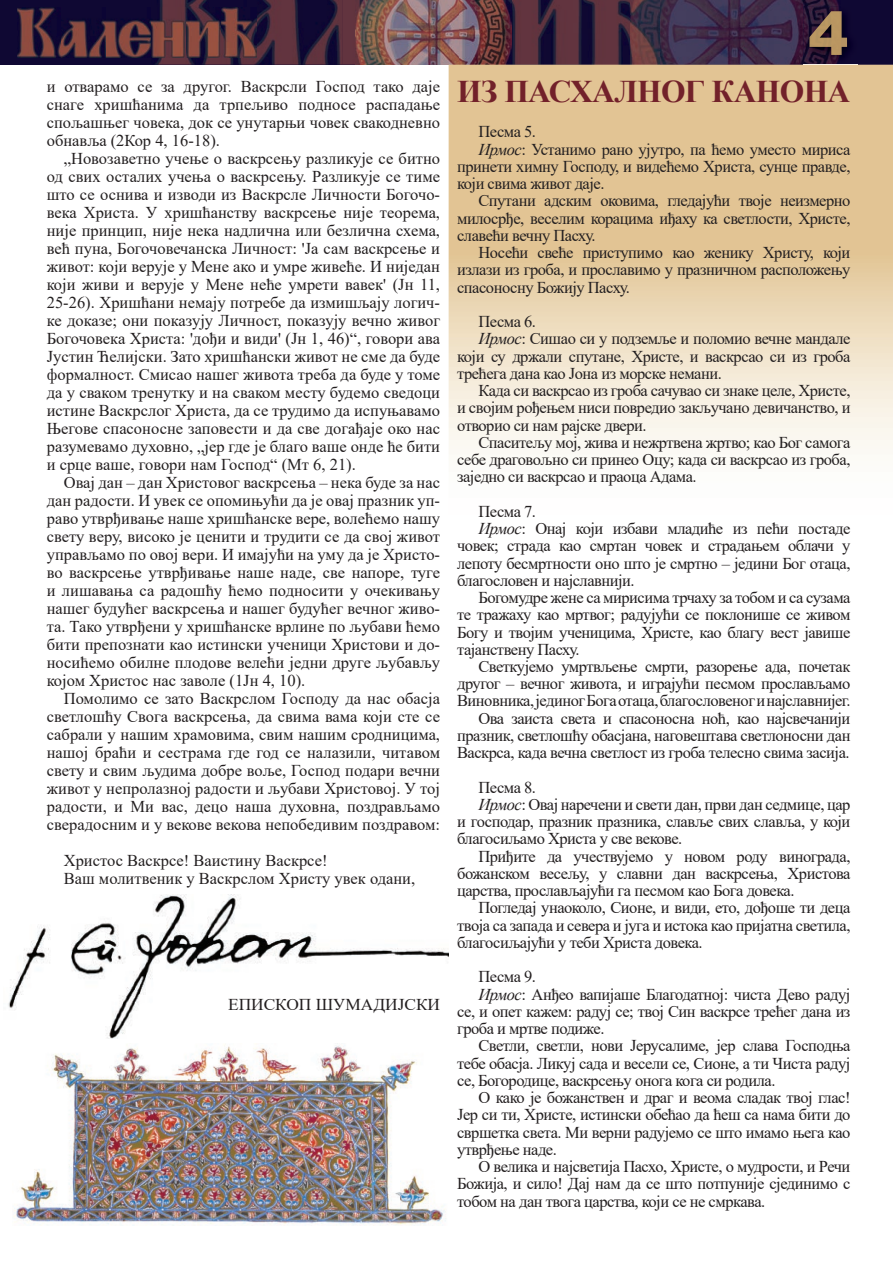
<style>
.page{position:relative;width:893px;height:1263px;background:#fff}
.page>*{position:absolute;margin:0;border:0;box-sizing:border-box;transform-origin:0 0}
.t1{font:700 31.5px "Times New Roman";letter-spacing:-.02em;color:#72212a}
.t2{font:16.5px/18px "Times New Roman";letter-spacing:-.03em;color:#231f20;text-align:justify}
.t3{font:16.5px/18px "Times New Roman";color:#231f20}
.t4{font:16.5px "Times New Roman";color:#231f20;scale:1.05 1}
.s1{font-style:italic}
</style>
<div class="page">
<div style="left:0;top:0;width:893px;height:65px;background:#0f0833"></div>
<img style="left:659px;top:0;width:180px;height:65px">
<img style="left:152px;top:0;width:203px;height:65px">
<img style="left:511px;top:0;width:148px;height:65px">
<img style="left:355px;top:0;width:156px;height:65px">
<img style="left:17px;top:7px;width:240px;height:50px">
<img style="left:841px;top:37px;width:16px;height:28px">
<img style="left:803px;top:6px;width:38px;height:59px">
<img style="left:841px;top:11px;width:6px;height:44px">
<img style="left:809px;top:11px;width:32px;height:44px">
<img style="left:8px;top:895px;width:440px;height:143px">
<img style="left:13px;top:1043px;width:433px;height:183px">
<p class="t2" style="left:47px;top:77px;width:395px">и отварамо се за другог. Васкрсли Господ тако даје снаге хришћанима да трпељиво подносе распадање спољашњег човека, док се унутарњи човек свакодневно обнавља (2Кор 4, 16-18).</p>
<p class="t2" style="left:47px;top:149px;width:395px;text-indent:17px">„Новозаветно учење о васкрсењу разликује се битно од свих осталих учења о васкрсењу. Разликује се тиме што се оснива и изводи из Васкрсле Личности Богочо&shy;века Христа. У хришћанству васкрсење није теорема, није принцип, није нека надлична или безлична схема, већ пуна, Богочовечанска Личност: 'Ја сам васкрсење и живот: који верује у Мене ако и умре живеће. И ниједан који живи и верује у Мене неће умрети вавек' (Јн 11, 25-26). Хришћани немају потребе да измишљају логич&shy;ке доказе; они показују Личност, показују вечно живог Богочовека Христа: 'дођи и види' (Јн 1, 46)“, говори ава Јустин Ћелијски. Зато хришћански живот не сме да буде формалност. Смисао нашег живота треба да буде у томе да у сваком тренутку и на сваком месту будемо сведоци истине Васкрслог Христа, да се трудимо да испуњавамо Његове спасоносне заповести и да све догађаје око нас разумевамо духовно, „јер где је благо ваше онде ће бити и срце ваше, говори нам Господ“ (Мт 6, 21).</p>
<p class="t2" style="left:47px;top:473px;width:395px;text-indent:17px">Овај дан – дан Христовог васкрсења – нека буде за нас дан радости. И увек се опомињући да је овај празник уп&shy;раво утврђивање наше хришћанске вере, волећемо нашу свету веру, високо је ценити и трудити се да свој живот управљамо по овој вери. И имајући на уму да је Христо&shy;во васкрсење утврђивање наше наде, све напоре, туге и лишавања са радошћу ћемо подносити у очекивању нашег будућег васкрсења и нашег будућег вечног живо&shy;та. Тако утврђени у хришћанске врлине по љубави ћемо бити препознати као истински ученици Христови и до&shy;носићемо обилне плодове велећи једни друге љубављу којом Христос нас заволе (1Јн 4, 10).</p>
<p class="t2" style="left:47px;top:689px;width:395px;text-indent:17px">Помолимо се зато Васкрслом Господу да нас обасја светлошћу Свога васкрсења, да свима вама који сте се сабрали у нашим храмовима, свим нашим сродницима, нашој браћи и сестрама где год се налазили, читавом свету и свим људима добре воље, Господ подари вечни живот у непролазној радости и љубави Христовој. У тој радости, и Ми вас, децо наша духовна, поздрављамо сверадосним и у векове векова непобедивим поздравом:</p>
<p class="t3" style="left:64px;top:851px;width:353px">Христос Васкрсе! Ваистину Васкрсе!<br>Ваш молитвеник у Васкрслом Христу увек одани,</p>
<p class="t4" style="left:228px;top:993px;width:203px">ЕПИСКОП ШУМАДИЈСКИ</p>
<h1 class="t1" style="left:457px;top:69px;width:395px">ИЗ ПАСХАЛНОГ КАНОНА</h1>
<p class="t2" style="left:478px;top:122px;width:59px">Песма 5.</p>
<p class="t2" style="left:478px;top:140px;width:374px"><span class="s1">Ирмос</span>: Устанимо рано ујутро, па ћемо уместо мириса</p>
<p class="t2" style="left:457px;top:157px;width:395px">принети химну Господу, и видећемо Христа, сунце правде,</p>
<p class="t2" style="left:457px;top:174px;width:149px">који свима живот даје.</p>
<p class="t2" style="left:478px;top:191px;width:374px">Спутани адским оковима, гледајући твоје неизмерно</p>
<p class="t2" style="left:457px;top:209px;width:395px">милосрђе, веселим корацима иђаху ка светлости, Христе,</p>
<p class="t2" style="left:457px;top:226px;width:140px">славећи вечну Пасху.</p>
<p class="t2" style="left:478px;top:243px;width:374px">Носећи свеће приступимо као женику Христу, који</p>
<p class="t2" style="left:457px;top:260px;width:395px">излази из гроба, и прославимо у празничном расположењу</p>
<p class="t2" style="left:457px;top:278px;width:174px">спасоносну Божију Пасху.</p>
<p class="t2" style="left:478px;top:312px;width:59px">Песма 6.</p>
<p class="t2" style="left:478px;top:329px;width:374px"><span class="s1">Ирмос</span>: Сишао си у подземље и поломио вечне мандале</p>
<p class="t2" style="left:457px;top:346px;width:395px">који су држали спутане, Христе, и васкрсао си из гроба</p>
<p class="t2" style="left:457px;top:364px;width:266px">трећега дана као Јона из морске немани.</p>
<p class="t2" style="left:478px;top:381px;width:374px">Када си васкрсао из гроба сачувао си знаке целе, Христе,</p>
<p class="t2" style="left:457px;top:398px;width:395px">и својим рођењем ниси повредио закључано девичанство, и</p>
<p class="t2" style="left:457px;top:415px;width:191px">отворио си нам рајске двери.</p>
<p class="t2" style="left:478px;top:433px;width:374px">Спаситељу мој, жива и нежртвена жртво; као Бог самога</p>
<p class="t2" style="left:457px;top:450px;width:395px">себе драговољно си принео Оцу; када си васкрсао из гроба,</p>
<p class="t2" style="left:457px;top:467px;width:241px">заједно си васкрсао и праоца Адама.</p>
<p class="t2" style="left:478px;top:502px;width:59px">Песма 7.</p>
<p class="t2" style="left:478px;top:519px;width:374px"><span class="s1">Ирмос</span>: Онај који избави младиће из пећи постаде</p>
<p class="t2" style="left:457px;top:536px;width:395px">човек; страда као смртан човек и страдањем облачи у</p>
<p class="t2" style="left:457px;top:553px;width:395px">лепоту бесмртности оно што је смртно – једини Бог отаца,</p>
<p class="t2" style="left:457px;top:571px;width:179px">благословен и најславнији.</p>
<p class="t2" style="left:478px;top:588px;width:374px">Богомудре жене са мирисима трчаху за тобом и са сузама</p>
<p class="t2" style="left:457px;top:605px;width:395px">те тражаху као мртвог; радујући се поклонише се живом</p>
<p class="t2" style="left:457px;top:622px;width:395px">Богу и твојим ученицима, Христе, као благу вест јавише</p>
<p class="t2" style="left:457px;top:640px;width:124px">тајанствену Пасху.</p>
<p class="t2" style="left:478px;top:657px;width:374px">С веткујемо умртвљење смрти, разорење ада, почетак</p>
<p class="t2" style="left:457px;top:674px;width:395px">другог – вечног живота, и играјући песмом прослављамо</p>
<p class="t2" style="left:457px;top:691px;width:395px">Виновника, јединог Бога отаца, благословеног и најславнијег.</p>
<p class="t2" style="left:478px;top:709px;width:374px">Ова заиста света и спасоносна ноћ, као најсвечанији</p>
<p class="t2" style="left:457px;top:726px;width:395px">празник, светлошћу обасјана, наговештава светлоносни дан</p>
<p class="t2" style="left:457px;top:743px;width:394px">Васкрса, када вечна светлост из гроба телесно свима засија.</p>
<p class="t2" style="left:478px;top:778px;width:59px">Песма 8.</p>
<p class="t2" style="left:478px;top:795px;width:374px"><span class="s1">Ирмос</span>: Овај наречени и свети дан, први дан седмице, цар</p>
<p class="t2" style="left:457px;top:812px;width:395px">и господар, празник празника, славље свих славља, у који</p>
<p class="t2" style="left:457px;top:829px;width:227px">благосиљамо Христа у све векове.</p>
<p class="t2" style="left:478px;top:847px;width:374px">Приђите да учествујемо у новом роду винограда,</p>
<p class="t2" style="left:457px;top:864px;width:395px">божанском весељу, у славни дан васкрсења, Христова</p>
<p class="t2" style="left:457px;top:881px;width:339px">царства, прослављајући га песмом као Бога довека.</p>
<p class="t2" style="left:478px;top:898px;width:374px">Погледај унаоколо, Сионе, и види, ето, дођоше ти деца</p>
<p class="t2" style="left:457px;top:916px;width:395px">твоја са запада и севера и југа и истока као пријатна светила,</p>
<p class="t2" style="left:457px;top:933px;width:247px">благосиљајући у теби Христа довека.</p>
<p class="t2" style="left:478px;top:967px;width:59px">Песма 9.</p>
<p class="t2" style="left:478px;top:985px;width:374px"><span class="s1">Ирмос</span>: Анђео вапијаше Благодатној: чиста Дево радуј</p>
<p class="t2" style="left:457px;top:1002px;width:395px">се, и опет кажем: радуј се; твој Син васкрсе трећег дана из</p>
<p class="t2" style="left:457px;top:1019px;width:149px">гроба и мртве подиже.</p>
<p class="t2" style="left:478px;top:1036px;width:374px">Светли, светли, нови Јерусалиме, јер слава Господња</p>
<p class="t2" style="left:457px;top:1053px;width:395px">тебе обасја. Ликуј сада и весели се, Сионе, а ти Чиста радуј</p>
<p class="t2" style="left:457px;top:1071px;width:320px">се, Богородице, васкрсењу онога кога си родила.</p>
<p class="t2" style="left:478px;top:1088px;width:374px">О како је божанствен и драг и веома сладак твој глас!</p>
<p class="t2" style="left:457px;top:1105px;width:395px">Јер си ти, Христе, истински обећао да ћеш са нама бити до</p>
<p class="t2" style="left:457px;top:1122px;width:395px">свршетка света. Ми верни радујемо се што имамо њега као</p>
<p class="t2" style="left:457px;top:1140px;width:101px">утврђење наде.</p>
<p class="t2" style="left:478px;top:1157px;width:374px">О велика и најсветија Пасхо, Христе, о мудрости, и Речи</p>
<p class="t2" style="left:457px;top:1174px;width:395px">Божија, и сило! Дај нам да се што потпуније сјединимо с</p>
<p class="t2" style="left:457px;top:1191px;width:310px">тобом на дан твога царства, који се не смркава.</p>
</div>
